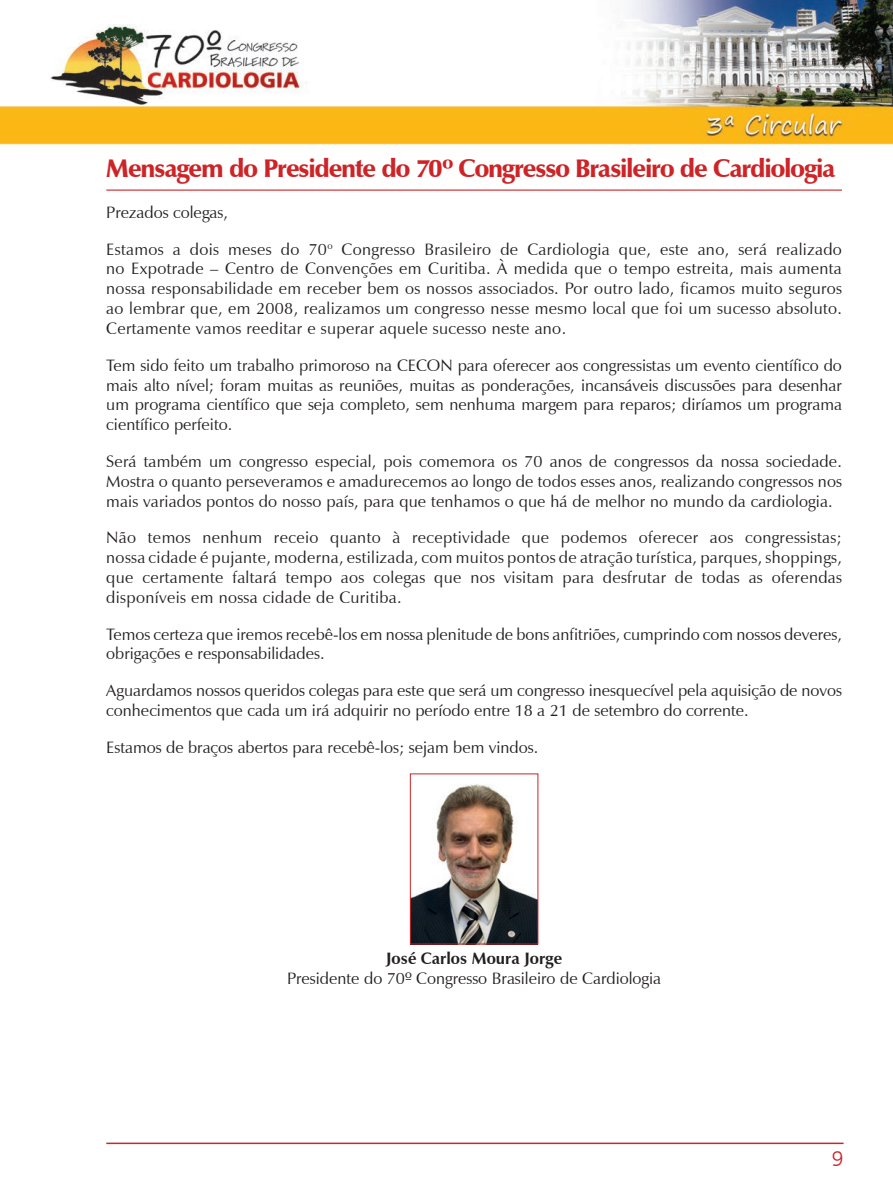
<style>
.page{position:relative;width:893px;height:1191px;background:#fff}
.page>*{position:absolute;margin:0;border:0;box-sizing:border-box;transform-origin:0 0}
._01_Titulo{font:900 25.5px "Zapf Humanist 601 BT";letter-spacing:-.045em;color:#cd2427}
.t1{font:300 21px "Frutiger";color:#cd2427}
._03_Texto_Basico{font:16.5px/19.8px "Zapf Humanist 601 BT";letter-spacing:.01em;color:#231f20}
._03_Texto_Basico-2{font:700 16.5px "Zapf Humanist 601 BT";color:#231f20}
</style>
<div class="page">
<img style="left:0;top:0;width:893px;height:1145px">
<hr style="left:106px;top:1142px;width:738px;height:2px;background:#cd2427">
<hr style="left:106px;top:189px;width:736px;height:2px;background:#cd2427">
<img style="left:412px;top:775px;width:124px;height:167px">
<p class="_01_Titulo" style="left:106px;top:152px;width:731px">Mensagem do Presidente do 70º Congresso Brasileiro de Cardiologia</p>
<p class="_03_Texto_Basico" style="left:106px;top:202px;width:123px">Prezados colegas,</p>
<p class="_03_Texto_Basico" style="left:106px;top:239px;width:737px">Estamos a dois meses do 70<sup>o</sup> Congresso Brasileiro de Cardiologia que, este ano, será realizado no Expotrade – Centro de Convenções em Curitiba. À medida que o tempo estreita, mais aumenta nossa responsabilidade em receber bem os nossos associados. Por outro lado, ficamos muito seguros ao lembrar que, em 2008, realizamos um congresso nesse mesmo local que foi um sucesso absoluto.<br>Certamente vamos reeditar e superar aquele sucesso neste ano.</p>
<p class="_03_Texto_Basico" style="left:106px;top:355px;width:737px;text-align:justify">Tem sido feito um trabalho primoroso na CECON para oferecer aos congressistas um evento científico do mais alto nível; foram muitas as reuniões, muitas as ponderações, incansáveis discussões para desenhar um programa científico que seja completo, sem nenhuma margem para reparos; diríamos um programa científico perfeito.</p>
<p class="_03_Texto_Basico" style="left:106px;top:451px;width:737px">Será também um congresso especial, pois comemora os 70 anos de congressos da nossa sociedade.<br>Mostra o quanto perseveramos e amadurecemos ao longo de todos esses anos, realizando congressos nos mais variados pontos do nosso país, para que tenhamos o que há de melhor no mundo da cardiologia.</p>
<p class="_03_Texto_Basico" style="left:106px;top:528px;width:737px;text-align:justify">Não temos nenhum receio quanto à receptividade que podemos oferecer aos congressistas; nossa cidade é pujante, moderna, estilizada, com muitos pontos de atração turística, parques, shoppings, que certamente faltará tempo aos colegas que nos visitam para desfrutar de todas as oferendas disponíveis em nossa cidade de Curitiba.</p>
<p class="_03_Texto_Basico" style="left:106px;top:624px;width:737px">Temos certeza que iremos recebê-los em nossa plenitude de bons anfitriões, cumprindo com nossos deveres, obrigações e responsabilidades.</p>
<p class="_03_Texto_Basico" style="left:106px;top:680px;width:737px">Aguardamos nossos queridos colegas para este que será um congresso inesquecível pela aquisição de novos conhecimentos que cada um irá adquirir no período entre 18 a 21 de setembro do corrente.</p>
<p class="_03_Texto_Basico" style="left:106px;top:737px;width:431px">Estamos de braços abertos para recebê-los; sejam bem vindos.</p>
<p class="_03_Texto_Basico-2" style="left:386px;top:948px;width:178px">José Carlos Moura Jorge</p>
<p class="_03_Texto_Basico" style="left:287px;top:968px;width:376px">Presidente do 70º Congresso Brasileiro de Cardiologia</p>
<p class="t1" style="left:832px;top:1146px;width:13px">9</p>
</div>
